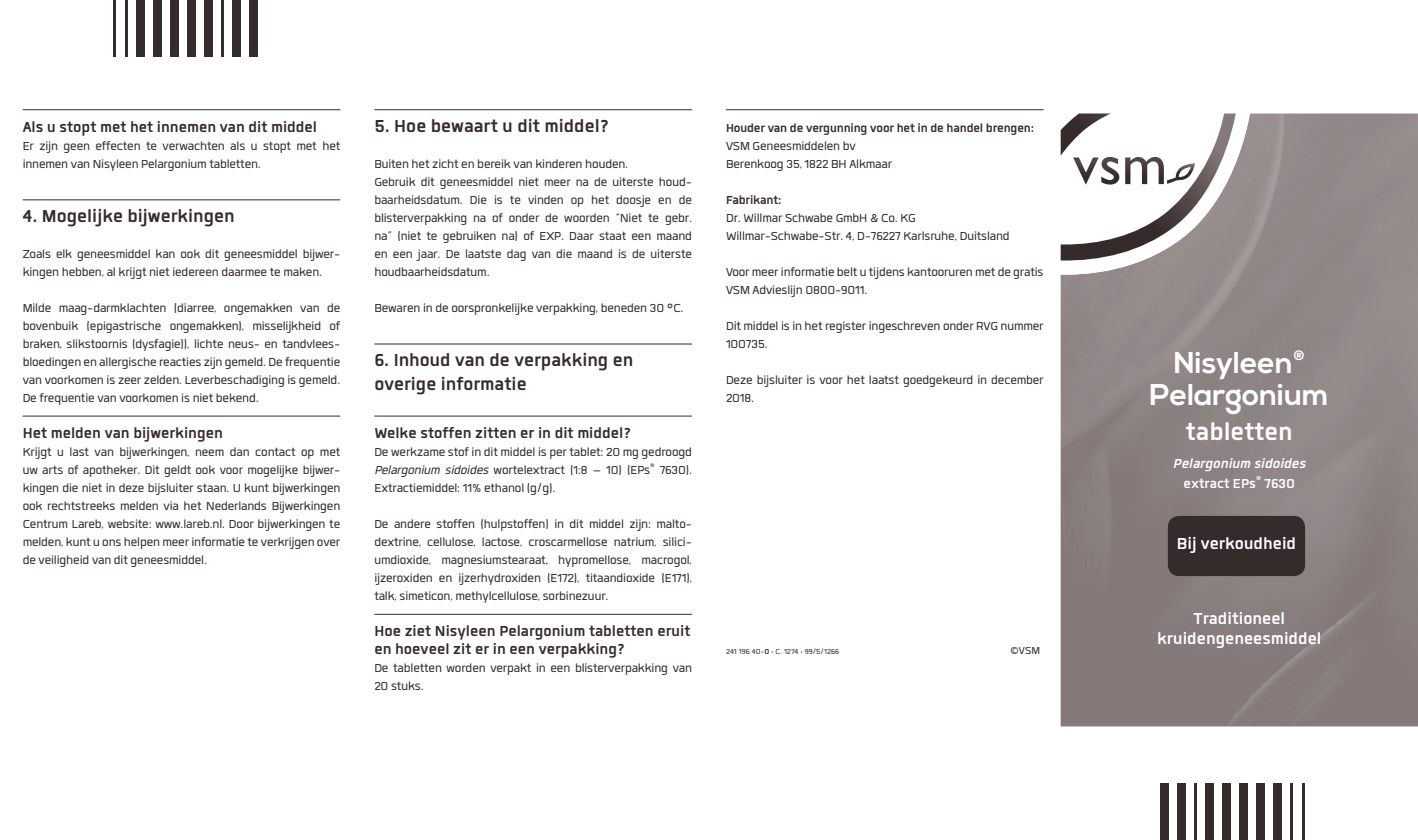
<style>
.page{position:relative;width:1418px;height:840px;background:#fff}
.page>*{position:absolute;margin:0;border:0;box-sizing:border-box;transform-origin:0 0}
.t1{font:700 33px "Quan";color:#fff}
.t2{font:700 30px "Nexa";color:#fff}
.t3{font:700 24px/24px "Quan";color:#362b2b}
.t4{font:700 22px/20px "Quan";color:#fff;text-align:center}
.t5{font:700 20px/18px "Quan";color:#362b2b}
.t6{font:italic 700 18px/20px "Quan";color:#fff;text-align:center}
.t7{font:16px/18px "Quan";letter-spacing:-.01em;color:#362b2b}
.t8{font:700 16px "Quan";letter-spacing:-.01em;color:#362b2b}
.t9{font:14px "Quan";color:#362b2b}
.t10{font:700 13.6px "Nexa";color:#fff}
.t11{font:10px "Quan";color:#362b2b}
.t12{font:7.2px "Quan";color:#362b2b}
.s1{font-style:italic}
.s2{font-weight:700}
.s3{font-style:normal}
</style>
<div class="page">
<img style="left:1060px;top:113px;width:357px;height:613px">
<svg style="left:1060px;top:113px;width:194px;height:162px"></svg>
<div style="left:1167px;top:515px;width:138px;height:60px;background:#362b2b;border-radius:11px"></div>
<hr style="left:23px;top:109px;width:317px;height:1px;background:#362b2b">
<hr style="left:23px;top:199px;width:317px;height:1px;background:#362b2b">
<hr style="left:23px;top:415px;width:317px;height:1px;background:#362b2b">
<hr style="left:374px;top:109px;width:318px;height:1px;background:#362b2b">
<hr style="left:374px;top:343px;width:318px;height:1px;background:#362b2b">
<hr style="left:374px;top:415px;width:318px;height:1px;background:#362b2b">
<hr style="left:374px;top:613px;width:318px;height:1px;background:#362b2b">
<hr style="left:726px;top:109px;width:317px;height:1px;background:#362b2b">
<hr style="left:113px;top:0;width:3px;height:57px;background:#362b2b">
<hr style="left:125px;top:0;width:3px;height:57px;background:#362b2b">
<hr style="left:221px;top:0;width:3px;height:57px;background:#362b2b">
<div style="left:136px;top:0;width:9px;height:57px;background:#362b2b"></div>
<div style="left:232px;top:0;width:9px;height:57px;background:#362b2b"></div>
<div style="left:153px;top:0;width:9px;height:57px;background:#362b2b"></div>
<div style="left:249px;top:0;width:9px;height:57px;background:#362b2b"></div>
<div style="left:170px;top:0;width:9px;height:57px;background:#362b2b"></div>
<div style="left:187px;top:0;width:9px;height:57px;background:#362b2b"></div>
<div style="left:204px;top:0;width:9px;height:57px;background:#362b2b"></div>
<hr style="left:1301px;top:782px;width:3px;height:57px;background:#362b2b">
<hr style="left:1290px;top:782px;width:3px;height:57px;background:#362b2b">
<hr style="left:1193px;top:782px;width:3px;height:57px;background:#362b2b">
<div style="left:1273px;top:782px;width:8px;height:57px;background:#362b2b"></div>
<div style="left:1176px;top:782px;width:9px;height:57px;background:#362b2b"></div>
<div style="left:1256px;top:782px;width:8px;height:57px;background:#362b2b"></div>
<div style="left:1159px;top:782px;width:9px;height:57px;background:#362b2b"></div>
<div style="left:1239px;top:782px;width:8px;height:57px;background:#362b2b"></div>
<div style="left:1222px;top:782px;width:8px;height:57px;background:#362b2b"></div>
<div style="left:1205px;top:782px;width:8px;height:57px;background:#362b2b"></div>
<p class="t5" style="left:23px;top:117px;width:296px">Als u stopt met het innemen van dit middel</p>
<p class="t7" style="left:23px;top:136px;width:319px">Er zijn geen effecten te verwachten als u stopt met het innemen van Nisyleen Pelargonium tabletten.</p>
<h3 class="t3" style="left:23px;top:203px;width:214px">4. Mogelijke bijwerkingen</h3>
<p class="t7" style="left:23px;top:244px;width:319px">Zoals elk geneesmiddel kan ook dit geneesmiddel bijwer&shy;kingen hebben, al krijgt niet iedereen daarmee te maken.</p>
<p class="t7" style="left:23px;top:298px;width:319px;text-align:justify">Milde maag-darmklachten (diarree, ongemakken van de bovenbuik (epigastrische ongemakken), misselijkheid of braken, slikstoornis (dysfagie)), lichte neus- en tandvlees&shy;bloedingen en allergische reacties zijn gemeld. De frequentie van voorkomen is zeer zelden. Leverbeschadiging is gemeld.<br>De frequentie van voorkomen is niet bekend.</p>
<p class="t5" style="left:23px;top:423px;width:202px">Het melden van bijwerkingen</p>
<p class="t7" style="left:23px;top:442px;width:319px;text-align:justify">Krijgt u last van bijwerkingen, neem dan contact op met uw arts of apotheker. Dit geldt ook voor mogelijke bijwer&shy;kingen die niet in deze bijsluiter staan. U kunt bijwerkingen ook rechtstreeks melden via het Nederlands Bijwerkingen Centrum Lareb, website: www.lareb.nl. Door bijwerkingen te melden, kunt u ons helpen meer informatie te verkrijgen over de veiligheid van dit geneesmiddel.</p>
<h3 class="t3" style="left:374px;top:113px;width:236px">5. Hoe bewaart u dit middel?</h3>
<p class="t7" style="left:374px;top:154px;width:319px">Buiten het zicht en bereik van kinderen houden.<br>Gebruik dit geneesmiddel niet meer na de uiterste houd&shy;baarheidsdatum. Die is te vinden op het doosje en de blisterverpakking na of onder de woorden “Niet te gebr. na” (niet te gebruiken na) of EXP. Daar staat een maand en een jaar. De laatste dag van die maand is de uiterste houdbaarheidsdatum.</p>
<p class="t7" style="left:374px;top:298px;width:311px">Bewaren in de oorspronkelijke verpakking, beneden 30 ºC.</p>
<h3 class="t3" style="left:374px;top:347px;width:260px">6. Inhoud van de verpakking en overige informatie</h3>
<p class="t5" style="left:374px;top:423px;width:258px">Welke stoffen zitten er in dit middel?</p>
<p class="t7" style="left:374px;top:442px;width:319px">De werkzame stof in dit middel is per tablet: 20 mg gedroogd<br><span class="s1">Pelargonium sidoides</span> wortelextract (1:8 – 10) (EPs</p>
<p class="t12" style="left:650px;top:461px;width:6px">®</p>
<p class="t7" style="left:659px;top:460px;width:34px">7630).</p>
<p class="t7" style="left:374px;top:478px;width:182px">Extractiemiddel: 11% ethanol (g/g).</p>
<p class="t7" style="left:374px;top:514px;width:319px;text-align:justify">De andere stoffen (hulpstoffen) in dit middel zijn: malto&shy;dextrine, cellulose, lactose, croscarmellose natrium, silici&shy;umdioxide, magnesiumstearaat, hypromellose, macrogol, ijzeroxiden en ijzerhydroxiden (E172), titaandioxide (E171), talk, simeticon, methylcellulose, sorbinezuur.</p>
<p class="t5" style="left:374px;top:621px;width:317px">Hoe ziet Nisyleen Pelargonium tabletten eruit en hoeveel zit er in een verpakking?</p>
<p class="t7" style="left:374px;top:658px;width:319px">De tabletten worden verpakt in een blisterverpakking van<br>20 stuks.</p>
<p class="t8" style="left:726px;top:120px;width:309px">Houder van de vergunning voor het in de handel brengen:</p>
<p class="t7" style="left:726px;top:136px;width:168px">VSM Geneesmiddelen bv<br>Berenkoog 35, 1822 BH Alkmaar</p>
<p class="t8" style="left:726px;top:192px;width:57px">Fabrikant:</p>
<p class="t7" style="left:726px;top:208px;width:285px">Dr. Willmar Schwabe GmbH &amp; Co. KG<br>Willmar-Schwabe-Str. 4, D-76227 Karlsruhe, Duitsland</p>
<p class="t7" style="left:726px;top:262px;width:319px">Voor meer informatie belt u tijdens kantooruren met de gratis<br>VSM Advieslijn 0800-9011.</p>
<p class="t7" style="left:726px;top:316px;width:319px">Dit middel is in het register ingeschreven onder RVG nummer<br>100735.</p>
<p class="t7" style="left:726px;top:370px;width:319px">Deze bijsluiter is voor het laatst goedgekeurd in december<br>2018.</p>
<p class="t11" style="left:726px;top:646px;width:115px">241 196 40-<span class="s2">0</span> · C. 1274 · 99/5/1266</p>
<p class="t9" style="left:1010px;top:643px;width:32px">©VSM</p>
<h2 class="t2" style="left:1173px;top:345px;width:121px">Nisyleen</h2>
<p class="t10" style="left:1292px;top:347px;width:14px">®</p>
<h2 class="t2" style="left:1149px;top:377px;width:181px">Pelargonium</h2>
<h1 class="t1" style="left:1185px;top:415px;width:108px">tabletten</h1>
<p class="t6" style="left:1172px;top:453px;width:134px">Pelargonium sidoides <span class="s3">extract EPs</span><sup>®</sup> <span class="s3">7630</span></p>
<h3 class="t4" style="left:1176px;top:533px;width:121px">Bij verkoudheid</h3>
<h3 class="t4" style="left:1157px;top:608px;width:166px">Traditioneel kruidengeneesmiddel</h3>
</div>
